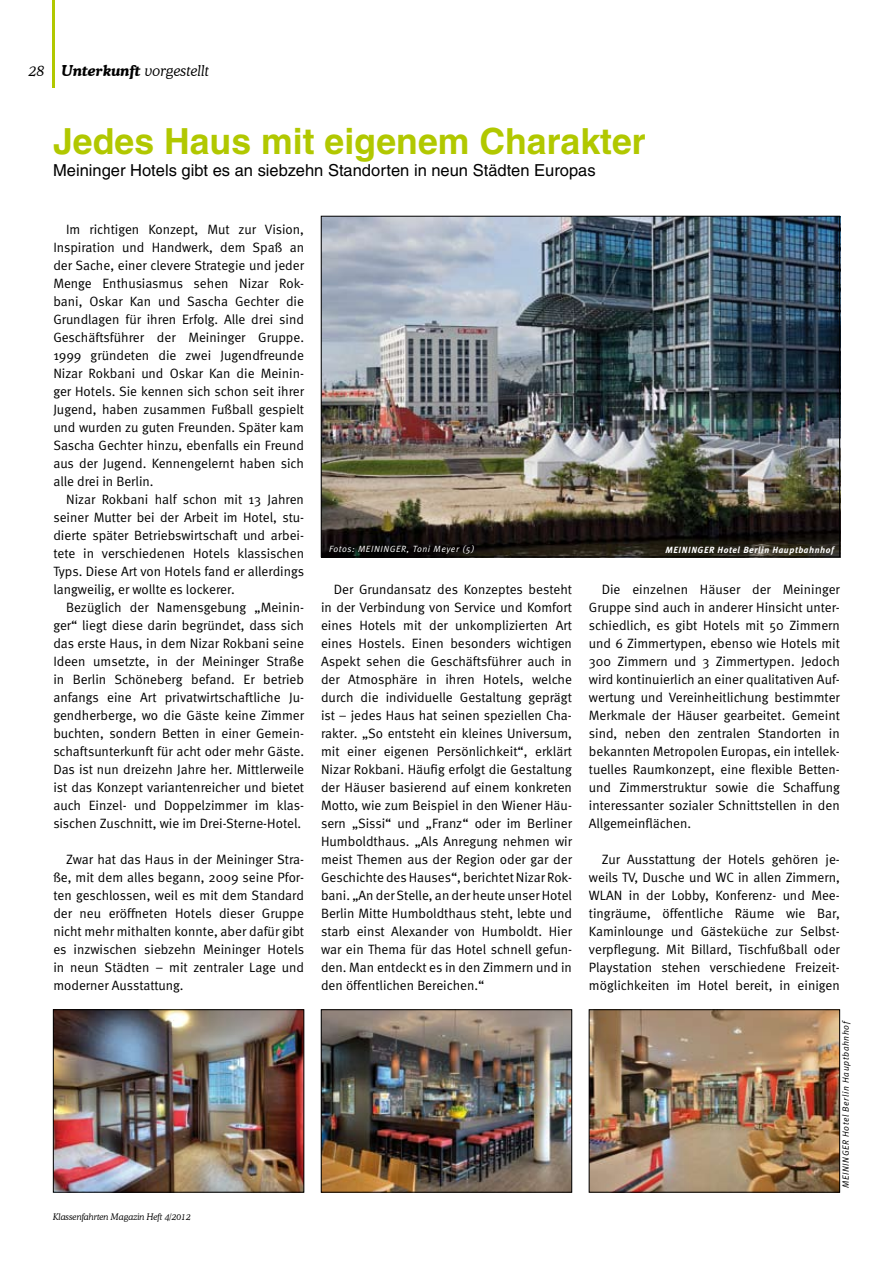
<style>
.page{position:relative;width:893px;height:1263px;background:#fff}
.page>*{position:absolute;margin:0;border:0;box-sizing:border-box;transform-origin:0 0}
.t1{font:700 36px "Helvetica";color:#b1c800}
.t2{font:16.5px "Helvetica";color:#000}
.t3{font:italic 300 15px "Cooper BT";color:#000}
.t4{font:13.5px/18px "Meta Normal";color:#000;text-align:justify}
.t5{font:italic 700 9px "Meta";letter-spacing:.065em;color:#fff}
.t6{font:italic 9px "Meta Normal";letter-spacing:.065em;color:#000}
.t7{font:italic 300 9px "Cooper BT";color:#000}
.t8{font:italic 9px "Meta Normal";letter-spacing:.065em;color:#fff}
.s1{font-weight:700}
</style>
<div class="page">
<hr style="left:52px;top:0;width:2px;height:87px;background:#b1c800">
<img style="left:321px;top:218px;width:519px;height:340px">
<img style="left:55px;top:1011px;width:247px;height:179px">
<div style="left:53px;top:1009px;width:251px;height:183px;border:1px solid #000"></div>
<img style="left:323px;top:1011px;width:247px;height:179px">
<div style="left:321px;top:1009px;width:251px;height:183px;border:1px solid #000"></div>
<img style="left:591px;top:1011px;width:247px;height:179px">
<div style="left:589px;top:1009px;width:251px;height:183px;border:1px solid #000"></div>
<p class="t3" style="left:29px;top:62px;width:17px">28</p>
<p class="t3" style="left:62px;top:61px;width:149px"><span class="s1">Unterkunft</span> vorgestellt</p>
<h1 class="t1" style="left:53px;top:119px;width:594px">Jedes Haus mit eigenem Charakter</h1>
<p class="t2" style="left:53px;top:161px;width:544px">Meininger Hotels gibt es an siebzehn Standorten in neun Städten Europas</p>
<p class="t4" style="left:53px;top:220px;width:252px;text-indent:13px">Im richtigen Konzept, Mut zur Vision, Inspiration und Handwerk, dem Spaß an der Sache, einer clevere Strategie und jeder Menge Enthusiasmus sehen Nizar Rok&shy;bani, Oskar Kan und Sascha Gechter die Grundlagen für ihren Erfolg. Alle drei sind Geschäftsführer der Meininger Gruppe.<br>1999 gründeten die zwei Jugendfreunde Nizar Rokbani und Oskar Kan die Meinin&shy;ger Hotels. Sie kennen sich schon seit ihrer Jugend, haben zusammen Fußball gespielt und wurden zu guten Freunden. Später kam Sascha Gechter hinzu, ebenfalls ein Freund aus der Jugend. Kennengelernt haben sich alle drei in Berlin.</p>
<p class="t4" style="left:53px;top:490px;width:252px;text-indent:13px">Nizar Rokbani half schon mit 13 Jahren seiner Mutter bei der Arbeit im Hotel, stu&shy;dierte später Betriebswirtschaft und arbei&shy;tete in verschiedenen Hotels klassischen Typs. Diese Art von Hotels fand er allerdings langweilig, er wollte es lockerer.</p>
<p class="t4" style="left:53px;top:598px;width:252px;text-indent:13px">Bezüglich der Namensgebung „Meinin&shy;ger“ liegt diese darin begründet, dass sich das erste Haus, in dem Nizar Rokbani seine Ideen umsetzte, in der Meininger Straße in Berlin Schöneberg befand. Er betrieb anfangs eine Art privatwirtschaftliche Ju&shy;gendherberge, wo die Gäste keine Zimmer buchten, sondern Betten in einer Gemein&shy;schaftsunterkunft für acht oder mehr Gäste.<br>Das ist nun dreizehn Jahre her. Mittlerweile ist das Konzept variantenreicher und bietet auch Einzel- und Doppelzimmer im klas&shy;sischen Zuschnitt, wie im Drei-Sterne-Hotel.</p>
<p class="t4" style="left:53px;top:850px;width:252px;text-indent:13px">Zwar hat das Haus in der Meininger Stra&shy;ße, mit dem alles begann, 2009 seine Pfor&shy;ten geschlossen, weil es mit dem Standard der neu eröffneten Hotels dieser Gruppe nicht mehr mithalten konnte, aber dafür gibt es inzwischen siebzehn Meininger Hotels in neun Städten – mit zentraler Lage und moderner Ausstattung.</p>
<p class="t7" style="left:53px;top:1212px;width:139px">Klassenfahrten Magazin Heft 4/2012</p>
<p class="t8" style="left:329px;top:544px;width:147px">Fotos: MEININGER, Toni Meyer (5)</p>
<p class="t5" style="left:666px;top:544px;width:170px">MEININGER Hotel Berlin Hauptbahnhof</p>
<p class="t4" style="left:321px;top:580px;width:253px;text-indent:13px">Der Grundansatz des Konzeptes besteht in der Verbindung von Service und Komfort eines Hotels mit der unkomplizierten Art eines Hostels. Einen besonders wichtigen Aspekt sehen die Geschäftsführer auch in der Atmosphäre in ihren Hotels, welche durch die individuelle Gestaltung geprägt ist – jedes Haus hat seinen speziellen Cha&shy;rakter. „So entsteht ein kleines Universum, mit einer eigenen Persönlichkeit“, erklärt Nizar Rokbani. Häufig erfolgt die Gestaltung der Häuser basierend auf einem konkreten Motto, wie zum Beispiel in den Wiener Häu&shy;sern „Sissi“ und „Franz“ oder im Berliner Humboldthaus. „Als Anregung nehmen wir meist Themen aus der Region oder gar der Geschichte des Hauses“, berichtet Nizar Rok&shy;bani. „An der Stelle, an der heute unser Hotel Berlin Mitte Humboldthaus steht, lebte und starb einst Alexander von Humboldt. Hier war ein Thema für das Hotel schnell gefun&shy;den. Man entdeckt es in den Zimmern und in den öffentlichen Bereichen.“</p>
<p class="t4" style="left:589px;top:580px;width:253px;text-indent:13px">Die einzelnen Häuser der Meininger Gruppe sind auch in anderer Hinsicht unter&shy;schiedlich, es gibt Hotels mit 50 Zimmern und 6 Zimmertypen, ebenso wie Hotels mit 300 Zimmern und 3 Zimmertypen. Jedoch wird kontinuierlich an einer qualitativen Auf&shy;wertung und Vereinheitlichung bestimmter Merkmale der Häuser gearbeitet. Gemeint sind, neben den zentralen Standorten in bekannten Metropolen Europas, ein intellek&shy;tuelles Raumkonzept, eine flexible Betten&shy;und Zimmerstruktur sowie die Schaffung interessanter sozialer Schnittstellen in den Allgemeinflächen.</p>
<p class="t4" style="left:589px;top:850px;width:252px;text-indent:13px">Zur Ausstattung der Hotels gehören je&shy;weils TV, Dusche und WC in allen Zimmern, WLAN in der Lobby, Konferenz- und Mee&shy;tingräume, öffentliche Räume wie Bar, Kaminlounge und Gästeküche zur Selbst&shy;verpflegung. Mit Billard, Tischfußball oder Playstation stehen verschiedene Freizeit&shy;möglichkeiten im Hotel bereit, in einigen</p>
<p class="t6" style="left:840px;top:1188px;width:168px;rotate:-90deg">MEININGER Hotel Berlin Hauptbahnhof</p>
</div>
